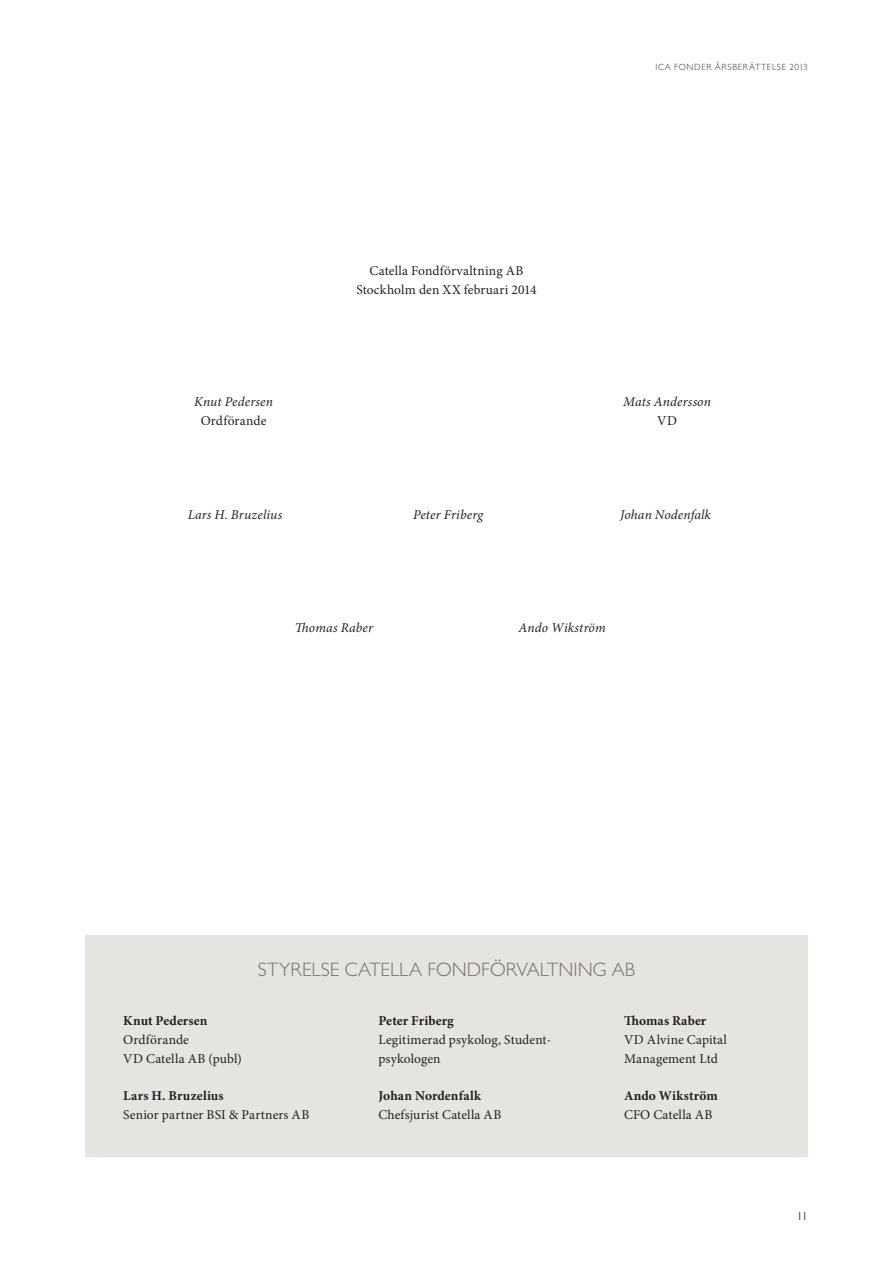
<style>
.page{position:relative;width:893px;height:1263px;background:#fff}
.page>*{position:absolute;margin:0;border:0;box-sizing:border-box;transform-origin:0 0}
.Heading_medium{font:300 19.5px "Gill Sans MT Pro";color:#76716c}
.Body_copy_serif{font:13.5px/18.8px "Minion Pro";letter-spacing:.005em;color:#231f20}
.Body_copy_serif-2{font:700 13.5px "Minion Pro";letter-spacing:.005em;color:#231f20}
.Body_copy_serif-3{font:italic 13.5px "Minion Pro";letter-spacing:.01em;color:#231f20}
.Body_copy_serif_inde{font:italic 13.5px "Minion Pro";letter-spacing:.01em;color:#231f20}
.t1{font:12px "Gill Sans MT Pro";color:#3e3936}
.t2{font:300 9px "Gill Sans MT Pro";letter-spacing:.07em;color:#3e3936}
</style>
<div class="page">
<div style="left:85px;top:935px;width:723px;height:222px;background:#e6e4e1"></div>
<p class="Body_copy_serif" style="left:370px;top:262px;width:155px">Catella Fondförvaltning AB</p>
<p class="Body_copy_serif" style="left:356px;top:280px;width:182px">Stockholm den XX februari 2014</p>
<p class="t2" style="left:655px;top:61px;width:154px">ICA FONDER ÅRSBERÄTTELSE 2013</p>
<p class="Body_copy_serif-3" style="left:194px;top:393px;width:80px">Knut Pedersen</p>
<p class="Body_copy_serif-3" style="left:623px;top:393px;width:89px">Mats Andersson</p>
<p class="Body_copy_serif" style="left:201px;top:412px;width:67px">Ordförande</p>
<p class="Body_copy_serif" style="left:657px;top:412px;width:21px">VD</p>
<p class="Body_copy_serif-3" style="left:188px;top:505px;width:96px">Lars H. Bruzelius</p>
<p class="Body_copy_serif-3" style="left:413px;top:505px;width:72px">Peter Friberg</p>
<p class="Body_copy_serif-3" style="left:620px;top:505px;width:92px">Johan Nodenfalk</p>
<p class="Body_copy_serif_inde" style="left:295px;top:618px;width:80px">Thomas Raber</p>
<p class="Body_copy_serif_inde" style="left:518px;top:618px;width:89px">Ando Wikström</p>
<p class="Heading_medium" style="left:258px;top:957px;width:379px">STYRELSE CATELLA FONDFÖRVALTNING AB</p>
<p class="Body_copy_serif-2" style="left:624px;top:1011px;width:84px">Thomas Raber</p>
<p class="Body_copy_serif" style="left:624px;top:1030px;width:104px">VD Alvine Capital</p>
<p class="Body_copy_serif" style="left:624px;top:1049px;width:96px">Management Ltd</p>
<p class="Body_copy_serif-2" style="left:624px;top:1086px;width:95px">Ando Wikström</p>
<p class="Body_copy_serif" style="left:624px;top:1105px;width:90px">CFO Catella AB</p>
<p class="Body_copy_serif-2" style="left:123px;top:1011px;width:86px">Knut Pedersen</p>
<p class="Body_copy_serif" style="left:123px;top:1030px;width:67px">Ordförande</p>
<p class="Body_copy_serif" style="left:123px;top:1049px;width:120px">VD Catella AB (publ)</p>
<p class="Body_copy_serif-2" style="left:123px;top:1086px;width:102px">Lars H. Bruzelius</p>
<p class="Body_copy_serif" style="left:123px;top:1105px;width:187px">Senior partner BSI &amp; Partners AB</p>
<p class="Body_copy_serif-2" style="left:378px;top:1011px;width:77px">Peter Friberg</p>
<p class="Body_copy_serif" style="left:378px;top:1030px;width:174px">Legitimerad psykolog, Student&shy;psykologen</p>
<p class="Body_copy_serif-2" style="left:378px;top:1086px;width:104px">Johan Nordenfalk</p>
<p class="Body_copy_serif" style="left:378px;top:1105px;width:124px">Chefsjurist Catella AB</p>
<p class="t1" style="left:797px;top:1209px;width:13px">11</p>
</div>
